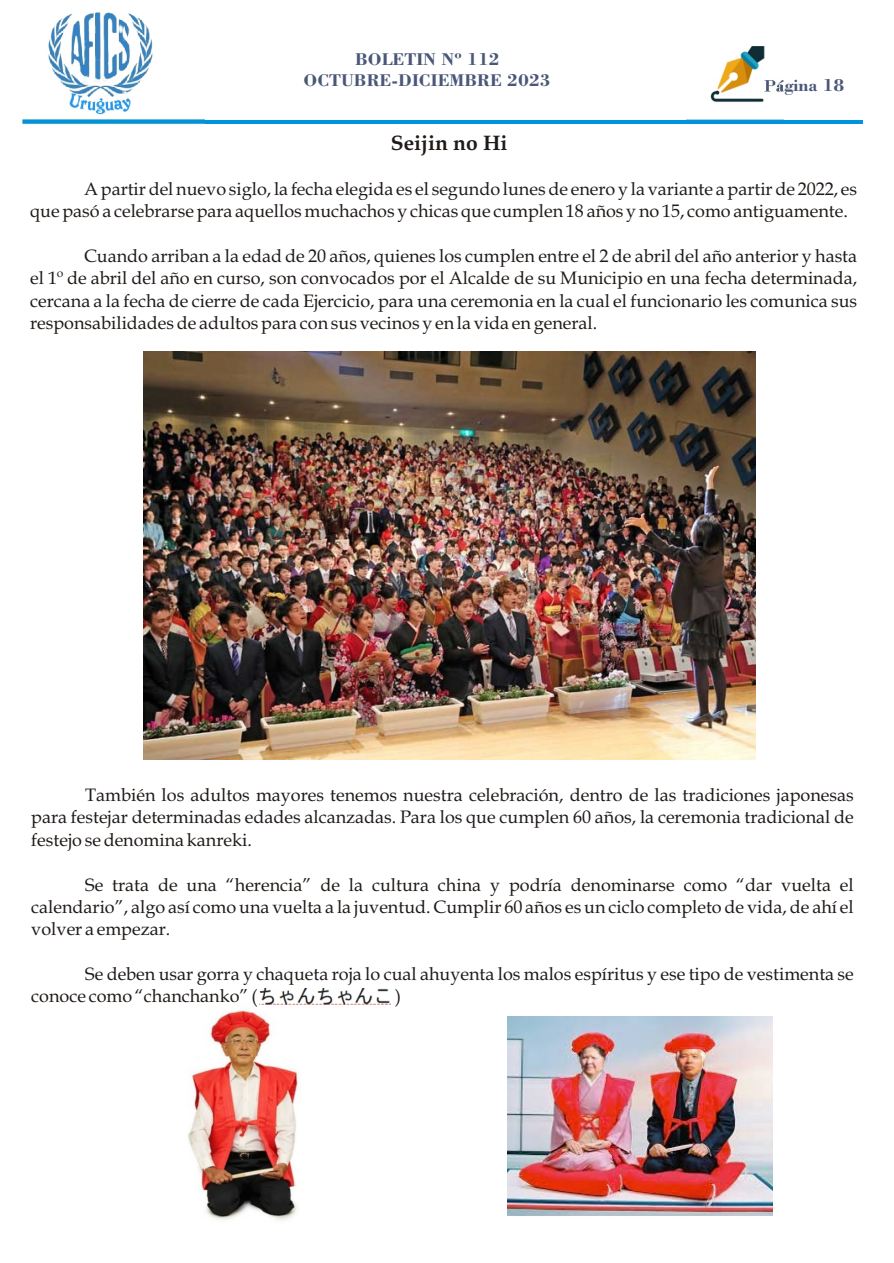
<style>
.page{position:relative;width:894px;height:1263px;background:#fff}
.page>*{position:absolute;margin:0;border:0;box-sizing:border-box;transform-origin:0 0}
.t1{font:700 21px "Book Antiqua";color:#1f1a17}
.t2{font:18px/22.4px "Book Antiqua";color:#1f1a17;text-align:justify}
.t3{font:18px/21.3px "Bodoni Bd BT";color:#4a5778;text-align:center}
</style>
<div class="page">
<img style="left:188px;top:1003px;width:126px;height:218px">
<hr style="left:23px;top:120px;width:840px;height:4px;background:#0094de">
<img style="left:21px;top:12px;width:183px;height:113px">
<img style="left:687px;top:46px;width:97px;height:75px">
<img style="left:144px;top:352px;width:611px;height:408px">
<img style="left:260px;top:989px;width:131px;height:15px">
<img style="left:507px;top:1017px;width:266px;height:200px">
<p class="t3" style="left:304px;top:49px;width:249px">BOLETIN Nº 112<br>OCTUBRE-DICIEMBRE 2023</p>
<p class="t3" style="left:764px;top:76px;width:82px">Página 18</p>
<p class="t1" style="left:391px;top:134px;width:118px">Seijin no Hi</p>
<p class="t2" style="left:30px;top:180px;width:829px;text-indent:54px">A partir del nuevo siglo, la fecha elegida es el segundo lunes de enero y la variante a partir de 2022, es que pasó a celebrarse para aquellos muchachos y chicas que cumplen 18 años y no 15, como antiguamente.</p>
<p class="t2" style="left:30px;top:247px;width:829px;text-indent:54px">Cuando arriban a la edad de 20 años, quienes los cumplen entre el 2 de abril del año anterior y hasta el 1º de abril del año en curso, son convocados por el Alcalde de su Municipio en una fecha determinada, cercana a la fecha de cierre de cada Ejercicio, para una ceremonia en la cual el funcionario les comunica sus responsabilidades de adultos para con sus vecinos y en la vida en general.</p>
<p class="t2" style="left:31px;top:786px;width:824px;text-indent:54px">También los adultos mayores tenemos nuestra celebración, dentro de las tradiciones japonesas para festejar determinadas edades alcanzadas. Para los que cumplen 60 años, la ceremonia tradicional de festejo se denomina kanreki.</p>
<p class="t2" style="left:31px;top:875px;width:824px;text-indent:54px">Se trata de una “herencia” de la cultura china y podría denominarse como “dar vuelta el calendario”, algo así como una vuelta a la juventud. Cumplir 60 años es un ciclo completo de vida, de ahí el volver a empezar.</p>
<p class="t2" style="left:31px;top:965px;width:824px;text-indent:54px">Se deben usar gorra y chaqueta roja lo cual ahuyenta los malos espíritus y ese tipo de vestimenta se conoce como “chanchanko” (</p>
<p class="t2" style="left:395px;top:987px;width:7px">)</p>
</div>
